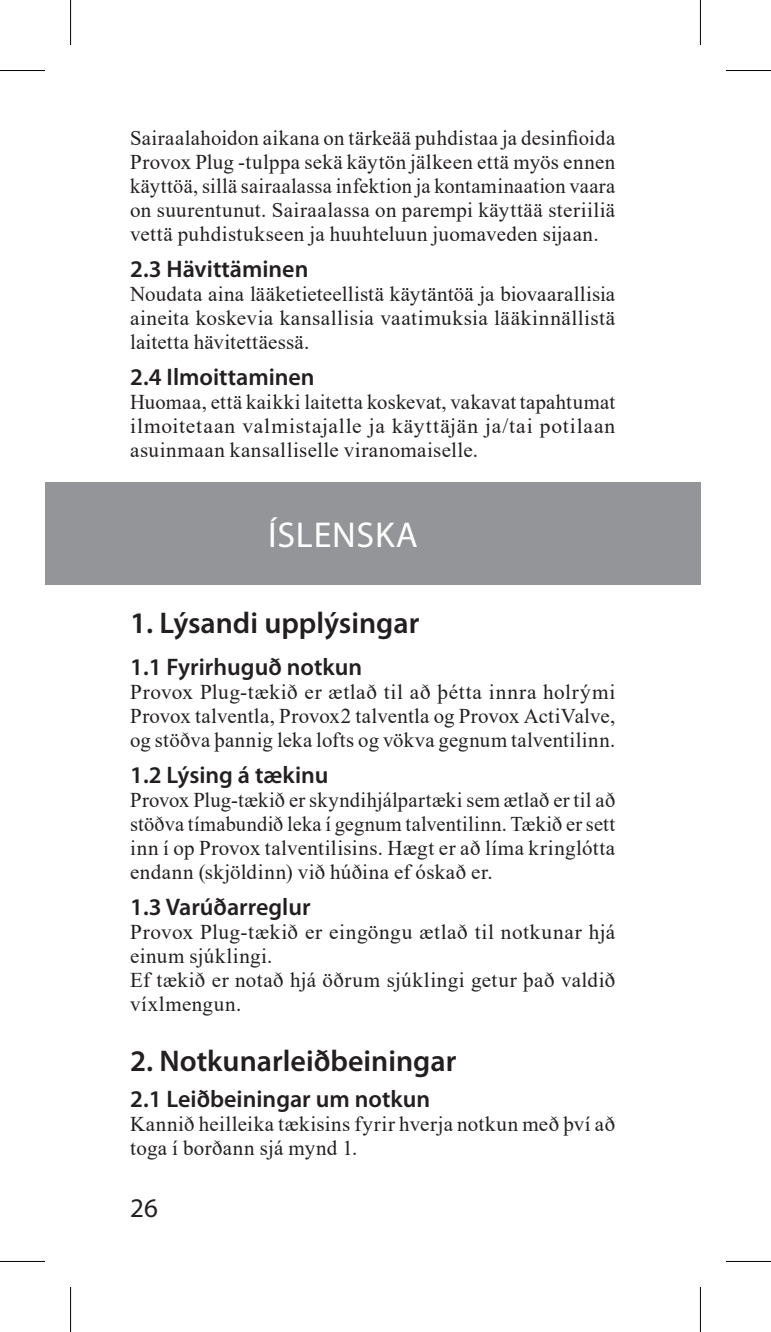
<style>
.page{position:relative;width:771px;height:1332px;background:#fff}
.page>*{position:absolute;margin:0;border:0;box-sizing:border-box;transform-origin:0 0}
.t1{font:36px "Myriad Pro";letter-spacing:.02em;color:#fff}
.t2{font:600 30px "Myriad Pro";color:#231f20}
.t3{font:27px "Myriad Pro";color:#231f20}
.t4{font:600 24px "Myriad Pro";color:#231f20}
.t5{font:21px/24px "Times New Roman";letter-spacing:.02em;color:#231f20;text-align:justify}
</style>
<div class="page">
<div style="left:45px;top:483px;width:655px;height:102px;background:#939598"></div>
<svg style="left:700px;top:0;width:1px;height:45px"></svg>
<svg style="left:700px;top:1287px;width:1px;height:45px"></svg>
<hr style="left:0;top:70px;width:45px;height:1px;background:#000">
<hr style="left:725px;top:70px;width:45px;height:1px;background:#000">
<hr style="left:0;top:1261px;width:45px;height:1px;background:#000">
<hr style="left:725px;top:1261px;width:45px;height:1px;background:#000">
<hr style="left:70px;top:0;width:1px;height:45px;background:#000">
<hr style="left:70px;top:1287px;width:1px;height:45px;background:#000">
<hr style="left:699px;top:0;width:1px;height:45px;background:#000">
<hr style="left:699px;top:1287px;width:1px;height:45px;background:#000">
<p class="t5" style="left:130px;top:125px;width:486px">Sairaalahoidon aikana on tärkeää puhdistaa ja desinfioida Provox Plug -tulppa sekä käytön jälkeen että myös ennen käyttöä, sillä sairaalassa infektion ja kontaminaation vaara on suurentunut. Sairaalassa on parempi käyttää steriiliä vettä puhdistukseen ja huuhteluun juomaveden sijaan.</p>
<p class="t4" style="left:130px;top:253px;width:180px">2.3 Hävittäminen</p>
<p class="t5" style="left:130px;top:281px;width:486px">Noudata aina lääketieteellistä käytäntöä ja biovaarallisia aineita koskevia kansallisia vaatimuksia lääkinnällistä laitetta hävitettäessä.</p>
<p class="t4" style="left:130px;top:361px;width:186px">2.4 Ilmoittaminen</p>
<p class="t5" style="left:130px;top:389px;width:486px">Huomaa, että kaikki laitetta koskevat, vakavat tapahtumat ilmoitetaan valmistajalle ja käyttäjän ja/tai potilaan asuinmaan kansalliselle viranomaiselle.</p>
<h1 class="t1" style="left:268px;top:513px;width:151px">ÍSLENSKA</h1>
<h2 class="t2" style="left:130px;top:603px;width:291px">1. Lýsandi upplýsingar</h2>
<p class="t4" style="left:130px;top:651px;width:233px">1.1 Fyrirhuguð notkun</p>
<p class="t5" style="left:130px;top:679px;width:486px">Provox Plug-tækið er ætlað til að þétta innra holrými Provox talventla, Provox2 talventla og Provox ActiValve, og stöðva þannig leka lofts og vökva gegnum talventilinn.</p>
<p class="t4" style="left:130px;top:759px;width:200px">1.2 Lýsing á tækinu</p>
<p class="t5" style="left:130px;top:787px;width:486px">Provox Plug-tækið er skyndihjálpartæki sem ætlað er til að stöðva tímabundið leka í gegnum talventilinn. Tækið er sett inn í op Provox talventilisins. Hægt er að líma kringlótta endann (skjöldinn) við húðina ef óskað er.</p>
<p class="t4" style="left:130px;top:891px;width:182px">1.3 Varúðarreglur</p>
<p class="t5" style="left:130px;top:919px;width:486px;text-align:left">Provox Plug-tækið er eingöngu ætlað til notkunar hjá einum sjúklingi.<br>Ef tækið er notað hjá öðrum sjúklingi getur það valdið víxlmengun.</p>
<h2 class="t2" style="left:130px;top:1041px;width:328px">2. Notkunarleiðbeiningar</h2>
<p class="t4" style="left:130px;top:1083px;width:301px">2.1 Leiðbeiningar um notkun</p>
<p class="t5" style="left:130px;top:1111px;width:486px">Kannið heilleika tækisins fyrir hverja notkun með því að toga í borðann sjá mynd 1.</p>
<p class="t3" style="left:130px;top:1191px;width:29px">26</p>
</div>
